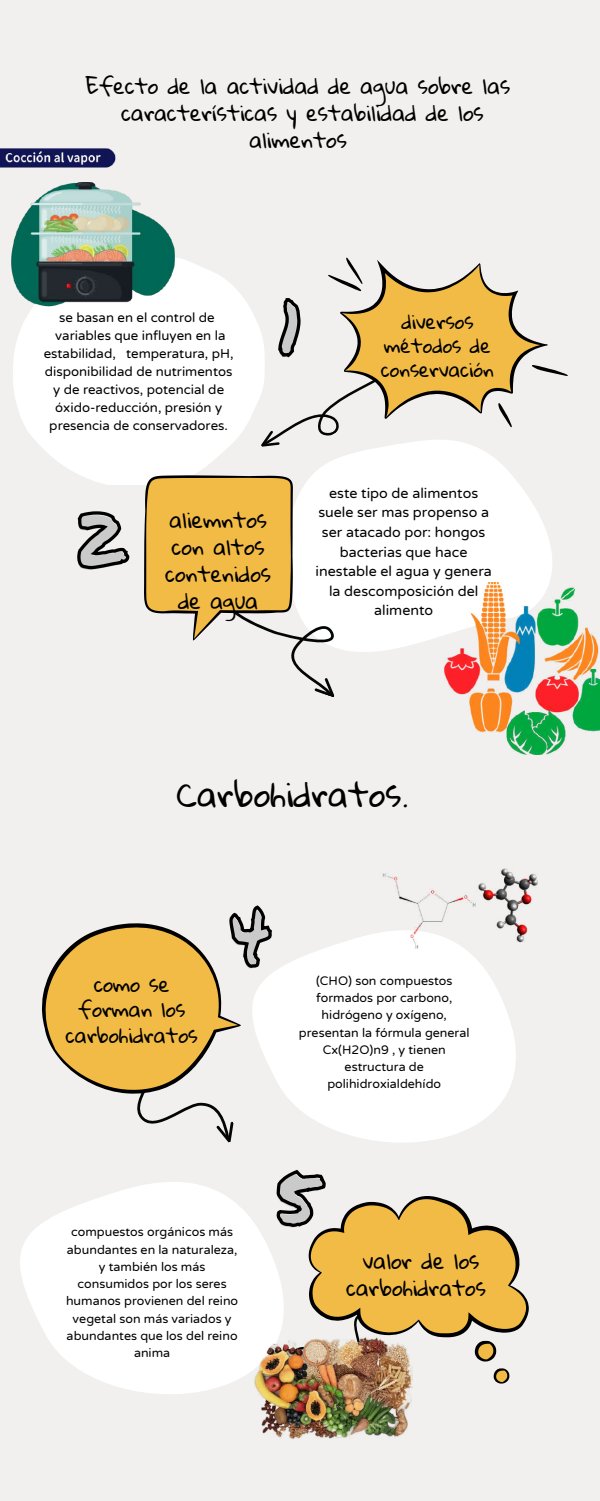
<style>
.page{position:relative;width:600px;height:1501px;background:#fff}
.page>*{position:absolute;margin:0;border:0;box-sizing:border-box;transform-origin:0 0}
.t1{font:75px "Permanent Marker";color:#cbcaca}
.t2{font:33px "Gloria Hallelujah";color:#000}
.t3{font:21px/27px "Gloria Hallelujah";color:#000;text-align:center}
.t4{font:19.9px/25.5px "Gloria Hallelujah";color:#000;text-align:center}
.t5{font:19px/24px "Gloria Hallelujah";color:#000;text-align:center}
.t6{font:14.2px/19.5px "Varela Round";color:#000;text-align:center}
.t7{font:13.2px/18px "Varela Round";color:#000;text-align:center}
.t8{font:12.5px/17.2px "Varela Round";color:#000;text-align:center}
</style>
<div class="page">
<div style="left:0;top:0;width:600px;height:1500px;background:#f1f0ee"></div>
<div style="left:313px;top:467px;width:239px;height:185px;background:#fff"></div>
<svg style="left:13px;top:265px;width:244px;height:219px;background:#fdfdfc"></svg>
<svg style="left:144px;top:475px;width:209px;height:222px"></svg>
<svg style="left:20px;top:1224px;width:22px;height:103px;fill:#fff"></svg>
<img style="left:0;top:148px;width:197px;height:172px">
<img style="left:444px;top:582px;width:156px;height:172px">
<img style="left:382px;top:868px;width:156px;height:36px">
<img style="left:261px;top:1414px;width:147px;height:25px">
<svg style="left:257px;top:257px;width:311px;height:210px"></svg>
<svg style="left:77px;top:511px;width:53px;height:59px"></svg>
<svg style="left:42px;top:903px;width:487px;height:511px"></svg>
<h3 class="t3" style="left:86px;top:74px;width:426px">Efecto de la actividad de agua sobre las características y estabilidad de los alimentos</h3>
<h1 class="t1" style="left:277px;top:273px;width:26px">1</h1>
<p class="t7" style="left:44px;top:308px;width:191px">se basan en el control de variables que influyen en la estabilidad, temperatura, pH, disponibilidad de nutrimentos y de reactivos, potencial de óxido-reducción, presión y presencia de conservadores.</p>
<h3 class="t5" style="left:381px;top:310px;width:114px">diversos métodos de conservación</h3>
<h1 class="t1" style="left:73px;top:486px;width:50px">2</h1>
<h3 class="t3" style="left:166px;top:506px;width:107px">aliemntos con altos contenidos de agua</h3>
<p class="t6" style="left:316px;top:483px;width:178px">este tipo de alimentos suele ser mas propenso a ser atacado por: hongos bacterias que hace inestable el agua y genera la descomposición del alimento</p>
<h2 class="t2" style="left:177px;top:776px;width:233px">Carbohidratos.</h2>
<h1 class="t1" style="left:226px;top:882px;width:45px">4</h1>
<h3 class="t4" style="left:66px;top:972px;width:134px">como se forman los carbohidratos</h3>
<p class="t8" style="left:299px;top:972px;width:172px">(CHO) son compuestos formados por carbono, hidrógeno y oxígeno, presentan la fórmula general<br>Cx(H2O)n9 , y tienen estructura de polihidroxialdehído</p>
<p class="t8" style="left:66px;top:1223px;width:174px">compuestos orgánicos más abundantes en la naturaleza, y también los más consumidos por los seres humanos provienen del reino vegetal son más variados y abundantes que los del reino anima</p>
<h1 class="t1" style="left:273px;top:1144px;width:45px">5</h1>
<h3 class="t3" style="left:347px;top:1247px;width:141px">valor de los carbohidratos</h3>
</div>
